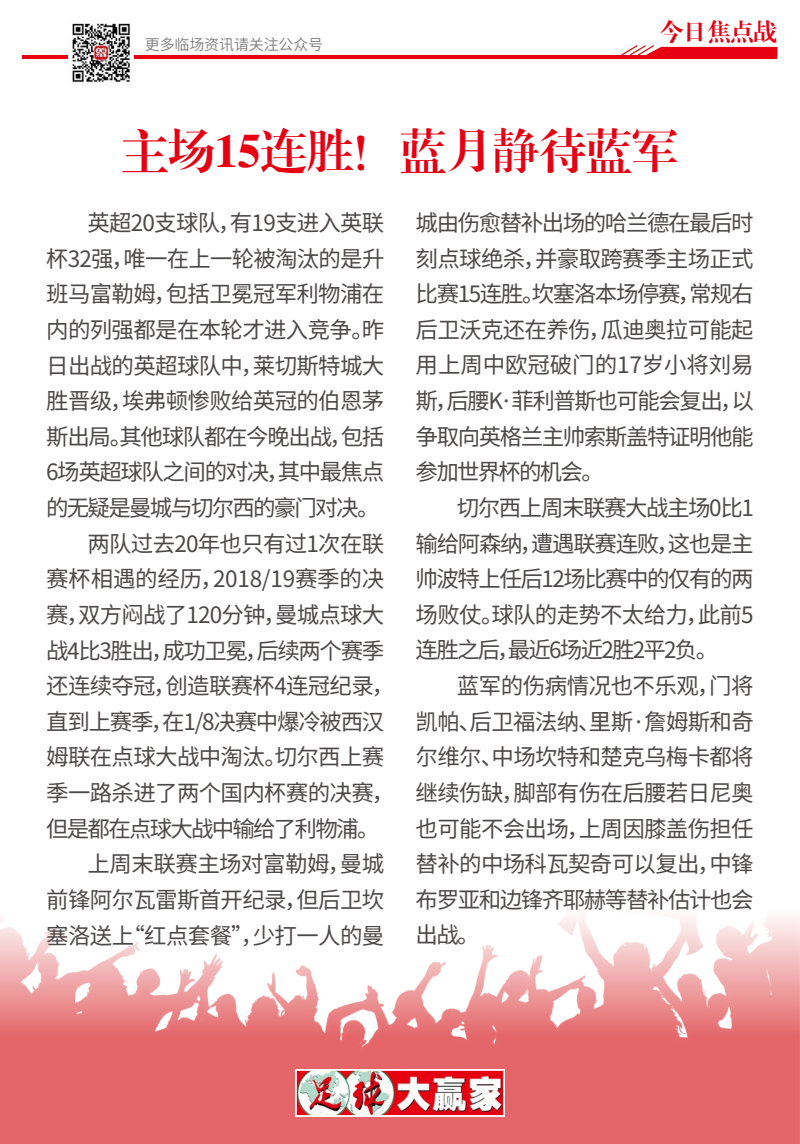
<style>
.page{position:relative;width:800px;height:1144px;background:#fff}
.page>*{position:absolute;margin:0;border:0;box-sizing:border-box;transform-origin:0 0}
.t1{font:46.88px "CT Biao Song SJ";letter-spacing:-.01em;color:#e60012}
.t2{font:23.75px "CT Biao Song SJ";letter-spacing:-.01em;color:#e60012}
.t3{font:22.5px/35.6px "Noto Sans Hans";letter-spacing:-.035em;color:#4c4948;text-align:justify}
.t4{font:22.5px "Noto Sans Hans";letter-spacing:-.065em;color:#4c4948}
.t5{font:22.5px "Noto Sans Hans";letter-spacing:-.08em;color:#4c4948}
.t6{font:22.5px "Noto Sans Hans";letter-spacing:-.01em;color:#4c4948}
.t7{font:22.5px "Noto Sans Hans";letter-spacing:-.055em;color:#4c4948}
.t8{font:22.5px "Noto Sans Hans";letter-spacing:-.06em;color:#4c4948}
.t9{font:600 15px "Noto Sans Hans";letter-spacing:-.01em;color:#7d7d7d}
</style>
<div class="page">
<hr style="left:22px;top:55px;width:755px;height:4px;background:#e60012">
<svg style="left:621px;top:45px;width:156px;height:10px"></svg>
<img style="left:68px;top:23px;width:66px;height:60px">
<img style="left:0;top:916px;width:800px;height:228px">
<img style="left:298px;top:1072px;width:204px;height:42px">
<div style="left:295px;top:1069px;width:210px;height:48px;border:2px solid #fff"></div>
<p class="t9" style="left:145px;top:36px;width:180px">更多临场资讯请关注公众号</p>
<p class="t2" style="left:660px;top:20px;width:119px">今日焦点战</p>
<h1 class="t1" style="left:122px;top:127px;width:558px">主场15连胜！蓝月静待蓝军</h1>
<p class="t3" style="left:88px;top:205px;width:298px">英超20支球队，有19支进入英联</p>
<p class="t3" style="left:46px;top:241px;width:340px">杯32强，唯一在上一轮被淘汰的是升</p>
<p class="t3" style="left:46px;top:277px;width:340px">班马富勒姆，包括卫冕冠军利物浦在</p>
<p class="t3" style="left:46px;top:312px;width:340px">内的列强都是在本轮才进入竞争。昨</p>
<p class="t3" style="left:46px;top:348px;width:340px">日出战的英超球队中，莱切斯特城大</p>
<p class="t3" style="left:46px;top:384px;width:340px">胜晋级，埃弗顿惨败给英冠的伯恩茅</p>
<p class="t8" style="left:46px;top:424px;width:340px">斯出局。其他球队都在今晚出战，包括</p>
<p class="t4" style="left:46px;top:459px;width:340px">6场英超球队之间的对决，其中最焦点</p>
<p class="t5" style="left:46px;top:495px;width:335px">的无疑是曼城与切尔西的豪门对决。</p>
<p class="t3" style="left:88px;top:526px;width:298px">两队过去20年也只有过1次在联</p>
<p class="t6" style="left:46px;top:566px;width:340px">赛杯相遇的经历，2018/19赛季的决</p>
<p class="t3" style="left:46px;top:597px;width:340px">赛，双方闷战了120分钟，曼城点球大</p>
<p class="t4" style="left:46px;top:638px;width:340px">战4比3胜出，成功卫冕，后续两个赛季</p>
<p class="t3" style="left:46px;top:668px;width:349px">还连续夺冠，创造联赛杯4连冠纪录，</p>
<p class="t7" style="left:46px;top:709px;width:340px">直到上赛季，在1/8决赛中爆冷被西汉</p>
<p class="t3" style="left:46px;top:740px;width:340px">姆联在点球大战中淘汰。切尔西上赛</p>
<p class="t3" style="left:46px;top:775px;width:349px">季一路杀进了两个国内杯赛的决赛，</p>
<p class="t5" style="left:46px;top:816px;width:335px">但是都在点球大战中输给了利物浦。</p>
<p class="t3" style="left:88px;top:847px;width:298px">上周末联赛主场对富勒姆，曼城</p>
<p class="t3" style="left:46px;top:882px;width:340px">前锋阿尔瓦雷斯首开纪录，但后卫坎</p>
<p class="t3" style="left:46px;top:918px;width:340px">塞洛送上“红点套餐”，少打一人的曼</p>
<p class="t3" style="left:416px;top:205px;width:340px">城由伤愈替补出场的哈兰德在最后时刻点球绝杀，并豪取跨赛季主场正式比赛15连胜。坎塞洛本场停赛，常规右后卫沃克还在养伤，瓜迪奥拉可能起用上周中欧冠破门的17岁小将刘易斯，后腰K·菲利普斯也可能会复出，以争取向英格兰主帅索斯盖特证明他能参加世界杯的机会。</p>
<p class="t3" style="left:416px;top:490px;width:340px;text-indent:41px">切尔西上周末联赛大战主场0比1输给阿森纳，遭遇联赛连败，这也是主帅波特上任后12场比赛中的仅有的两场败仗。球队的走势不太给力，此前5连胜之后，最近6场近2胜2平2负。</p>
<p class="t3" style="left:416px;top:668px;width:340px;text-indent:41px">蓝军的伤病情况也不乐观，门将凯帕、后卫福法纳、里斯·詹姆斯和奇尔维尔、中场坎特和楚克乌梅卡都将继续伤缺，脚部有伤在后腰若日尼奥也可能不会出场，上周因膝盖伤担任替补的中场科瓦契奇可以复出，中锋布罗亚和边锋齐耶赫等替补估计也会出战。</p>
</div>
